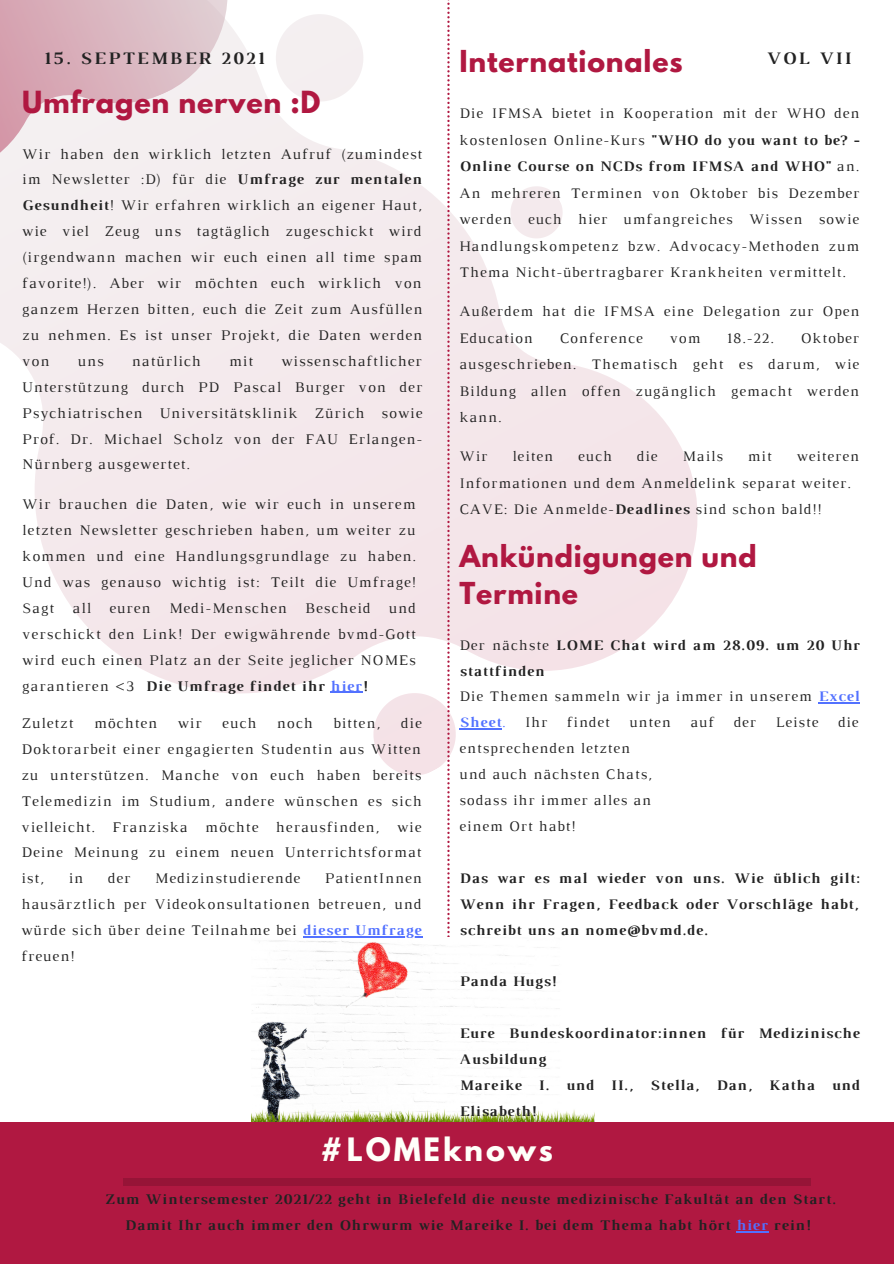
<style>
.page{position:relative;width:894px;height:1264px;background:#fff}
.page>*{position:absolute;margin:0;border:0;box-sizing:border-box;transform-origin:0 0}
.t1{font:700 28.5px "League Spartan";letter-spacing:.1em;color:#fffff9}
.t2{font:700 27px "League Spartan";letter-spacing:.03em;color:#b01841}
.t3{font:700 26.85px/36.8px "League Spartan";letter-spacing:.03em;color:#b01841}
.t4{font:700 17.85px "Luthier";letter-spacing:.14em;color:#222}
.t5{font:15px/26px "Luthier";letter-spacing:.07em;color:#222;text-align:justify}
.t6{font:700 15px/26px "Luthier";letter-spacing:.07em;color:#222;text-align:center}
.t7{font:14.85px/26.4px "Luthier";letter-spacing:.07em;color:#222}
.t8{font:700 14.85px/26px "Luthier";letter-spacing:.07em;color:#222}
.s1{font-weight:700}
.s2{font-weight:700;color:#5271ff}
.s3{font-weight:400}
.s4{color:#5271ff}
</style>
<div class="page">
<svg style="left:0;top:219px;width:698px;height:511px;fill:#f4ebed"></svg>
<svg style="left:501px;top:186px;width:70px;height:62px"></svg>
<svg style="left:0;top:0;width:260px;height:219px;fill:#f4eeef"></svg>
<div style="left:0;top:1122px;width:893px;height:141px;background:#b01841"></div>
<div style="left:123px;top:1178px;width:687px;height:8px;background:#961437"></div>
<svg style="left:260px;top:0;width:210px;height:937px"></svg>
<img style="left:251px;top:937px;width:343px;height:184px">
<hr style="left:818px;top:702px;width:41px;height:1px;background:#5271ff">
<hr style="left:459px;top:728px;width:43px;height:1px;background:#5271ff">
<hr style="left:736px;top:1231px;width:32px;height:1px;background:#5271ff">
<hr style="left:330px;top:692px;width:32px;height:1px;background:#5271ff">
<hr style="left:303px;top:936px;width:119px;height:1px;background:#5271ff">
<p class="t3" style="left:459px;top:46px;width:224px">Internationales</p>
<p class="t7" style="left:459px;top:101px;width:401px;text-align:justify">Die IFMSA bietet in Kooperation mit der WHO den kostenlosen Online-Kurs <span class="s1">"WHO do you want to be? - Online Course on NCDs from IFMSA and WHO"</span> an.<br>An mehreren Terminen von Oktober bis Dezember werden euch hier umfangreiches Wissen sowie Handlungskompetenz bzw. Advocacy-Methoden zum Thema Nicht-übertragbarer Krankheiten vermittelt.</p>
<p class="t7" style="left:459px;top:299px;width:401px">Außerdem hat die IFMSA eine Delegation zur Open<br>Education</p>
<p class="t4" style="left:44px;top:52px;width:221px">15. SEPTEMBER 2021</p>
<p class="t4" style="left:766px;top:52px;width:86px">VOL VII</p>
<p class="t2" style="left:22px;top:88px;width:300px">Umfragen nerven :D</p>
<p class="t5" style="left:22px;top:142px;width:401px">Wir haben den wirklich letzten Aufruf (zumindest im Newsletter :D) für die <span class="s1">Umfrage zur mentalen Gesundheit</span>! Wir erfahren wirklich an eigener Haut, wie viel Zeug uns tagtäglich zugeschickt wird (irgendwann machen wir euch einen all time spam favorite!). Aber wir möchten euch wirklich von ganzem Herzen bitten, euch die Zeit zum Ausfüllen zu nehmen. Es ist unser Projekt, die Daten werden von</p>
<p class="t7" style="left:559px;top:326px;width:85px">Conference</p>
<p class="t7" style="left:669px;top:326px;width:32px">vom</p>
<p class="t7" style="left:727px;top:326px;width:48px">18.-22.</p>
<p class="t7" style="left:459px;top:326px;width:401px;text-align:justify;text-indent:341px">Oktober ausgeschrieben. Thematisch geht es darum, wie Bildung allen offen zugänglich gemacht werden kann.</p>
<p class="t7" style="left:459px;top:444px;width:29px">Wir</p>
<p class="t7" style="left:512px;top:444px;width:42px">leiten</p>
<p class="t7" style="left:578px;top:444px;width:35px">euch</p>
<p class="t7" style="left:636px;top:444px;width:22px">die</p>
<p class="t7" style="left:682px;top:444px;width:42px">Mails</p>
<p class="t7" style="left:747px;top:444px;width:25px">mit</p>
<p class="t5" style="left:22px;top:349px;width:401px;text-indent:259px">wissenschaftlicher Unterstützung durch PD Pascal Burger von der Psychiatrischen Universitätsklinik Zürich sowie Prof. Dr. Michael Scholz von der FAU Erlangen-Nürnberg ausgewertet.</p>
<p class="t5" style="left:22px;top:492px;width:395px">Wir brauchen die Daten, wie wir euch in unserem letzten Newsletter geschrieben haben, um weiter zu kommen und eine Handlungsgrundlage zu haben.<br>Und was genauso wichtig ist: Teilt die Umfrage!<br>Sagt all euren Medi-Menschen Bescheid und verschickt den Link! Der ewigwährende bvmd-Gott wird euch einen Platz an der Seite jeglicher NOMEs garantieren &lt;3 <span class="s1">Die Umfrage findet ihr</span> <span class="s2">hier</span><span class="s1">!</span></p>
<p class="t5" style="left:78px;top:349px;width:27px">uns</p>
<p class="t5" style="left:132px;top:349px;width:70px">natürlich</p>
<p class="t5" style="left:229px;top:349px;width:25px">mit</p>
<p class="t7" style="left:459px;top:444px;width:401px;text-indent:337px">weiteren<br>Informationen und dem Anmeldelink separat weiter.</p>
<p class="t7" style="left:459px;top:497px;width:363px">CAVE: Die Anmelde-<span class="s1">Deadlines</span> sind schon bald!!</p>
<p class="t3" style="left:459px;top:541px;width:299px">Ankündigungen und<br>Termine</p>
<p class="t8" style="left:459px;top:633px;width:401px"><span class="s3">Der nächste</span> LOME Chat wird am 28.09. um 20 Uhr stattfinden</p>
<p class="t7" style="left:459px;top:684px;width:401px;line-height:26px">Die Themen sammeln wir ja immer in unserem <span class="s2">Excel<br>Sheet</span><span class="s4">.</span></p>
<p class="t7" style="left:525px;top:710px;width:24px">Ihr</p>
<p class="t7" style="left:566px;top:710px;width:44px">findet</p>
<p class="t7" style="left:629px;top:710px;width:43px">unten</p>
<p class="t7" style="left:690px;top:710px;width:25px">auf</p>
<p class="t7" style="left:733px;top:710px;width:24px">der</p>
<p class="t7" style="left:775px;top:710px;width:44px">Leiste</p>
<p class="t7" style="left:837px;top:710px;width:22px">die</p>
<p class="t7" style="left:459px;top:736px;width:172px">entsprechenden letzten</p>
<p class="t7" style="left:459px;top:762px;width:194px">und auch nächsten Chats,</p>
<p class="t7" style="left:459px;top:788px;width:193px">sodass ihr immer alles an</p>
<p class="t7" style="left:459px;top:814px;width:118px">einem Ort habt!</p>
<p class="t5" style="left:21px;top:711px;width:54px">Zuletzt</p>
<p class="t5" style="left:94px;top:711px;width:65px">möchten</p>
<p class="t5" style="left:178px;top:711px;width:25px">wir</p>
<p class="t5" style="left:222px;top:711px;width:36px">euch</p>
<p class="t5" style="left:277px;top:711px;width:37px">noch</p>
<p class="t5" style="left:333px;top:711px;width:49px">bitten,</p>
<p class="t5" style="left:21px;top:711px;width:401px;text-indent:379px">die Doktorarbeit einer engagierten Studentin aus Witten zu unterstützen. Manche von euch haben bereits Telemedizin im Studium, andere wünschen es sich vielleicht. Franziska möchte herausfinden, wie Deine Meinung zu einem neuen Unterrichtsformat ist,</p>
<p class="t8" style="left:459px;top:866px;width:401px;text-align:justify">Das war es mal wieder von uns. Wie üblich gilt:<br>Wenn ihr Fragen, Feedback oder Vorschläge habt, schreibt uns an nome@bvmd.de.</p>
<p class="t8" style="left:459px;top:969px;width:98px">Panda Hugs!</p>
<p class="t8" style="left:459px;top:1021px;width:401px">Eure Bundeskoordinator:innen für Medizinische<br>Ausbildung</p>
<p class="t8" style="left:459px;top:1073px;width:401px">Mareike I. und II., Stella, Dan, Katha und<br>Elisabeth!</p>
<p class="t5" style="left:69px;top:866px;width:16px">in</p>
<p class="t5" style="left:108px;top:866px;width:24px">der</p>
<p class="t5" style="left:155px;top:866px;width:147px">Medizinstudierende</p>
<p class="t5" style="left:21px;top:866px;width:402px;text-indent:303px">PatientInnen hausärztlich per Videokonsultationen betreuen, und würde sich über deine Teilnahme bei <span class="s2">dieser Umfrage </span>freuen!</p>
<p class="t1" style="left:320px;top:1135px;width:234px">#LOMEknows</p>
<p class="t6" style="left:105px;top:1187px;width:732px">Zum Wintersemester 2021/22 geht in Bielefeld die neuste medizinische Fakultät an den Start.<br>Damit Ihr auch immer den Ohrwurm wie Mareike I. bei dem Thema habt hört <span class="s4">hier</span> rein!</p>
</div>
